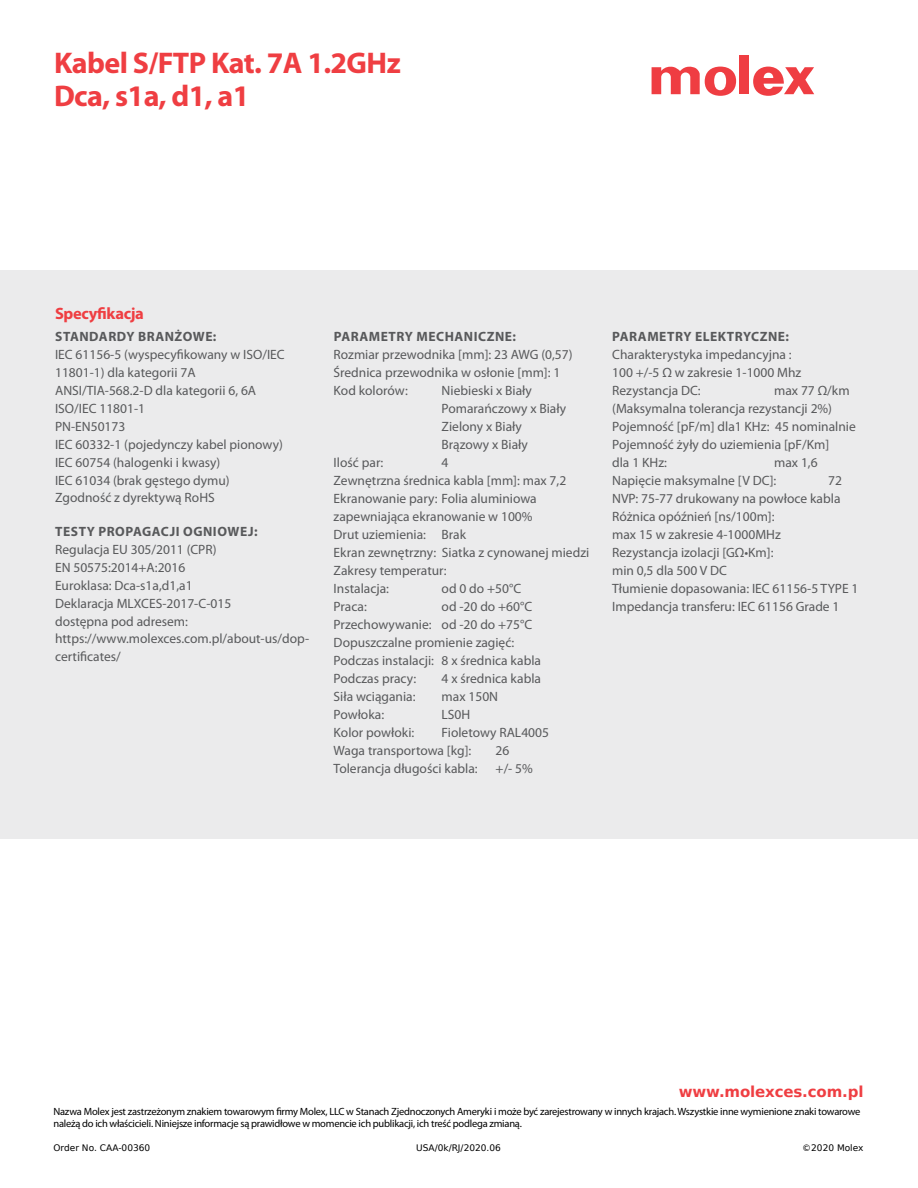
<style>
.page{position:relative;width:918px;height:1188px;background:#fff}
.page>*{position:absolute;margin:0;border:0;box-sizing:border-box;transform-origin:0 0}
.t1{font:700 30px/33px "Myriad Pro";letter-spacing:-.02em;color:#ef3e42}
.t2{font:700 16.5px "Myriad Pro";letter-spacing:-.02em;color:#ef3e42}
.t3{font:700 15px "Bitstream Vera Sans";letter-spacing:-.01em;color:#ef3e42}
.t4{font:13.5px/18px "Myriad Pro";color:#58595b}
.t5{font:700 13.5px "Myriad Pro";letter-spacing:.04em;color:#58595b}
.t6{font:10.5px/12px "Myriad Pro";letter-spacing:-.025em;color:#000}
.t7{font:9px "Bitstream Vera Sans";color:#000}
</style>
<div class="page">
<div style="left:739px;top:56px;width:10px;height:38px;background:#ef3d42"></div>
<svg style="left:652px;top:66px;width:84px;height:30px"></svg>
<svg style="left:753px;top:67px;width:61px;height:29px"></svg>
<div style="left:0;top:270px;width:918px;height:568px;background:#ebebec"></div>
<h1 class="t1" style="left:54px;top:46px;width:348px">Kabel S/FTP Kat. 7A 1.2GHz<br>Dca, s1a, d1, a1</h1>
<p class="t2" style="left:55px;top:303px;width:90px">Specyfikacja</p>
<p class="t5" style="left:55px;top:328px;width:163px">STANDARDY BRANŻOWE:</p>
<p class="t4" style="left:55px;top:345px;width:231px">IEC 61156-5 (wyspecyfikowany w ISO/IEC<br>11801-1) dla kategorii 7A<br>ANSI/TIA-568.2-D dla kategorii 6, 6A<br>ISO/IEC 11801-1<br>PN-EN50173<br>IEC 60332-1 (pojedynczy kabel pionowy)<br>IEC 60754 (halogenki i kwasy)<br>IEC 61034 (brak gęstego dymu)</p>
<p class="t4" style="left:55px;top:488px;width:161px">Zgodność z dyrektywą RoHS</p>
<p class="t5" style="left:55px;top:523px;width:204px">TESTY PROPAGACJI OGNIOWEJ:</p>
<p class="t4" style="left:55px;top:540px;width:178px">Regulacja EU 305/2011 (CPR)<br>EN 50575:2014+A:2016<br>Euroklasa: Dca-s1a,d1,a1<br>Deklaracja MLXCES-2017-C-015 dostępna pod adresem:</p>
<p class="t4" style="left:55px;top:629px;width:256px">https://www.molexces.com.pl/about-us/dop&shy;certificates/</p>
<p class="t5" style="left:334px;top:328px;width:184px">PARAMETRY MECHANICZNE:</p>
<p class="t4" style="left:334px;top:345px;width:241px">Rozmiar przewodnika [mm]: 23 AWG (0,57)<br>Średnica przewodnika w osłonie [mm]: 1<br>Kod kolorów:</p>
<p class="t4" style="left:442px;top:381px;width:126px">Niebieski x Biały<br>Pomarańczowy x Biały<br>Zielony x Biały<br>Brązowy x Biały</p>
<p class="t4" style="left:334px;top:453px;width:51px">Ilość par:</p>
<p class="t4" style="left:334px;top:453px;width:257px;text-indent:108px">4<br>Zewnętrzna średnica kabla [mm]: max 7,2<br>Ekranowanie pary: Folia aluminiowa zapewniająca ekranowanie w 100%<br>Drut uziemienia: Brak<br>Ekran zewnętrzny: Siatka z cynowanej miedzi<br>Zakresy temperatur:<br>Instalacja:</p>
<p class="t4" style="left:442px;top:579px;width:81px">od 0 do +50°C</p>
<p class="t4" style="left:334px;top:597px;width:209px;text-indent:108px">od -20 do +60°C<br>Przechowywanie: od -20 do +75°C<br>Dopuszczalne promienie zagięć:<br>Podczas instalacji: 8 x średnica kabla<br>Podczas pracy:</p>
<p class="t4" style="left:334px;top:597px;width:35px">Praca:</p>
<p class="t4" style="left:442px;top:669px;width:101px">4 x średnica kabla</p>
<p class="t4" style="left:334px;top:687px;width:83px">Siła wciągania:</p>
<p class="t4" style="left:442px;top:687px;width:58px">max 150N</p>
<p class="t4" style="left:334px;top:705px;width:52px">Powłoka:</p>
<p class="t4" style="left:442px;top:705px;width:30px">LS0H</p>
<p class="t4" style="left:334px;top:723px;width:82px">Kolor powłoki:</p>
<p class="t4" style="left:334px;top:723px;width:217px;text-indent:108px">Fioletowy RAL4005<br>Waga transportowa [kg]:</p>
<p class="t4" style="left:496px;top:741px;width:15px">26</p>
<p class="t4" style="left:334px;top:759px;width:146px">Tolerancja długości kabla:</p>
<p class="t4" style="left:496px;top:759px;width:39px">+/- 5%</p>
<p class="t5" style="left:612px;top:328px;width:178px">PARAMETRY ELEKTRYCZNE:</p>
<p class="t4" style="left:612px;top:345px;width:191px">Charakterystyka impedancyjna :<br>100 +/-5 Ω w zakresie 1-1000 Mhz<br>Rezystancja DC:</p>
<p class="t4" style="left:612px;top:381px;width:245px;text-indent:162px">max 77 Ω/km (Maksymalna tolerancja rezystancji 2%)<br>Pojemność [pF/m] dla1 KHz: 45 nominalnie<br>Pojemność żyły do uziemienia [pF/Km]<br>dla 1 KHz:</p>
<p class="t4" style="left:612px;top:453px;width:207px;text-indent:162px">max 1,6<br>Napięcie maksymalne [V DC]:</p>
<p class="t4" style="left:612px;top:471px;width:248px;text-indent:216px">72<br>NVP: 75-77 drukowany na powłoce kabla<br>Różnica opóźnień [ns/100m]:<br>max 15 w zakresie 4-1000MHz<br>Rezystancja izolacji [GΩ•Km]:<br>min 0,5 dla 500 V DC<br>Tłumienie dopasowania: IEC 61156-5 TYPE 1<br>Impedancja transferu: IEC 61156 Grade 1</p>
<p class="t3" style="left:679px;top:1083px;width:186px">www.molexces.com.pl</p>
<p class="t6" style="left:54px;top:1105px;width:808px">Nazwa Molex jest zastrzeżonym znakiem towarowym firmy Molex, LLC w Stanach Zjednoczonych Ameryki i może być zarejestrowany w innych krajach. Wszystkie inne wymienione znaki towarowe należą do ich właścicieli. Niniejsze informacje są prawidłowe w momencie ich publikacji, ich treść podlega zmianą.</p>
<p class="t7" style="left:54px;top:1143px;width:98px">Order No. CAA-00360</p>
<p class="t7" style="left:416px;top:1143px;width:86px">USA/0k/RJ/2020.06</p>
<p class="t7" style="left:802px;top:1143px;width:63px">©2020 Molex</p>
</div>
